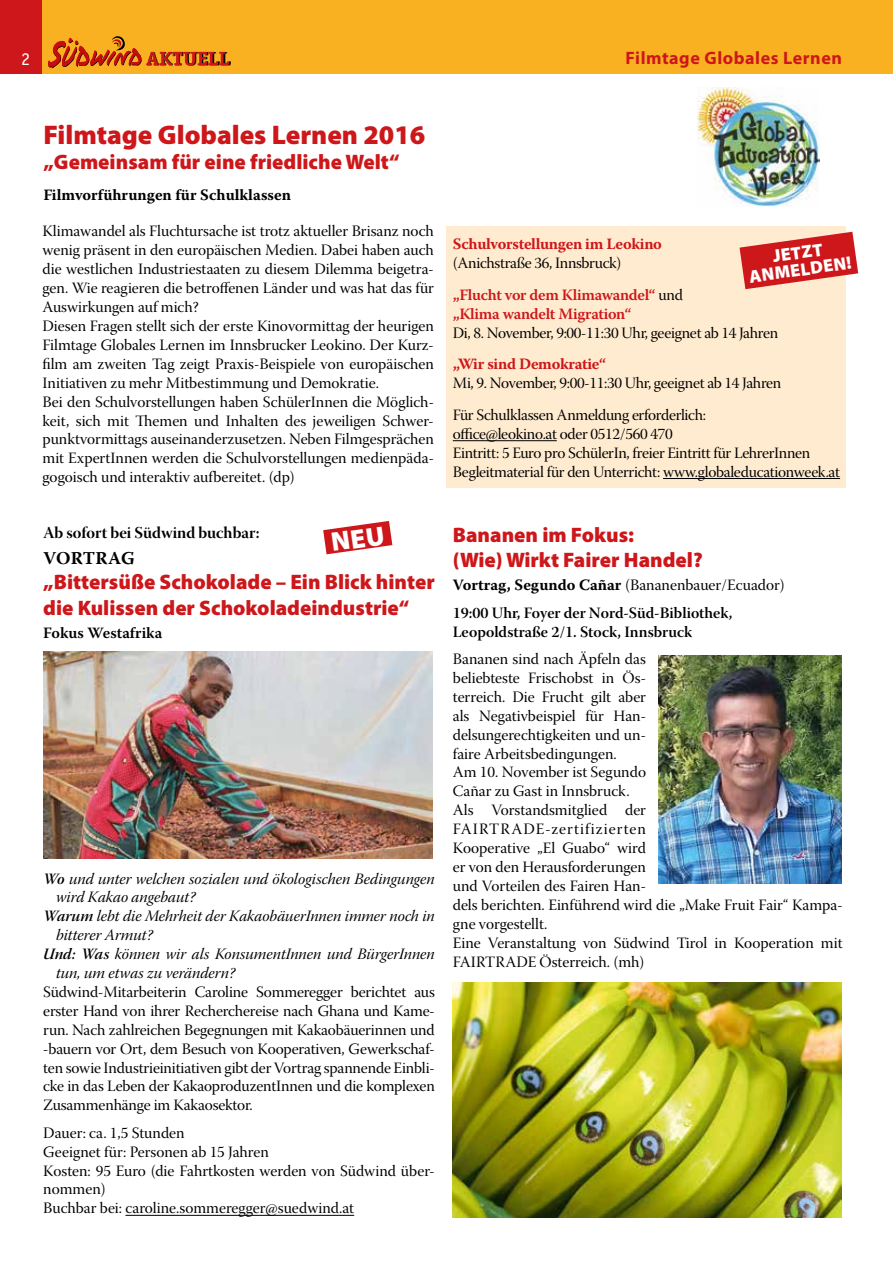
<style>
.page{position:relative;width:893px;height:1263px;background:#fff}
.page>*{position:absolute;margin:0;border:0;box-sizing:border-box;transform-origin:0 0}
.t1{font:900 27px "Myriad Pro";color:#cd171a}
.t2{font:900 21px/25.2px "Myriad Pro";color:#cd171a}
.t3{font:700 18px "Myriad Pro";letter-spacing:.03em;color:#cd171a}
.t4{font:900 18px/17px "Myriad Pro";color:#fff;text-align:center}
.t5{font:700 18px "Warnock Pro";letter-spacing:.01em;color:#000}
.t6{font:18px "Officina Serif";color:#fff}
.t7{font:16.5px "Warnock Pro Bold Disp";color:#000}
.t8{font:15.75px/18.9px "Warnock Pro Subh";color:#000}
.t9{font:15.75px/18.9px "Warnock Pro Subh";letter-spacing:-.02em;color:#000}
.t10{font:15.75px "Warnock Pro It Subh";color:#000}
.t11{font:15.75px/18.9px "Warnock Pro Semibold Subh";color:#000}
.t12{font:600 15.75px/18.9px "Warnock Pro";letter-spacing:-.02em;color:#cd171a}
.t13{font:700 15.75px "Warnock Pro";letter-spacing:-.02em;color:#cd171a}
.t14{font:700 15.75px "Warnock Pro";color:#000}
.t15{font:600 15.75px "Warnock Pro";color:#000}
.s1{font-family:"Warnock Pro Semibold It Subh"}
.s2{font-family:"Warnock Pro Subh";font-weight:400;color:#000}
.s3{font-family:"Warnock Pro";font-weight:700}
</style>
<div class="page">
<div style="left:0;top:0;width:43px;height:74px;background:#cd171a"></div>
<div style="left:43px;top:0;width:850px;height:74px;background:#f9b122"></div>
<svg style="left:48px;top:36px;width:181px;height:32px"></svg>
<div style="left:446px;top:226px;width:400px;height:262px;background:#ffecd0"></div>
<svg style="left:740px;top:232px;width:118px;height:57px"></svg>
<hr style="left:125px;top:1215px;width:229px;height:1px;background:#000">
<img style="left:44px;top:651px;width:389px;height:208px">
<img style="left:659px;top:655px;width:183px;height:228px">
<img style="left:697px;top:87px;width:122px;height:119px">
<img style="left:453px;top:982px;width:389px;height:235px">
<hr style="left:453px;top:440px;width:104px;height:1px;background:#000">
<hr style="left:663px;top:478px;width:177px;height:1px;background:#000">
<svg style="left:323px;top:521px;width:69px;height:33px"></svg>
<p class="t6" style="left:21px;top:49px;width:10px">2</p>
<p class="t3" style="left:625px;top:46px;width:218px">Filmtage Globales Lernen</p>
<h1 class="t1" style="left:43px;top:116px;width:383px">Filmtage Globales Lernen 2016</h1>
<h2 class="t2" style="left:43px;top:148px;width:358px">„Gemeinsam für eine friedliche Welt“</h2>
<p class="t14" style="left:43px;top:186px;width:249px">Filmvorführungen für Schulklassen</p>
<p class="t8" style="left:43px;top:224px;width:393px">Klimawandel als Fluchtursache ist trotz aktueller Brisanz noch wenig präsent in den europäischen Medien. Dabei haben auch die westlichen Industriestaaten zu diesem Dilemma beigetra&shy;gen. Wie reagieren die betroffenen Länder und was hat das für Auswirkungen auf mich?<br>Diesen Fragen stellt sich der erste Kinovormittag der heurigen Filmtage Globales Lernen im Innsbrucker Leokino. Der Kurz&shy;film am zweiten Tag zeigt Praxis-Beispiele von europäischen Initiativen zu mehr Mitbestimmung und Demokratie.<br>Bei den Schulvorstellungen haben SchülerInnen die Möglich&shy;keit, sich mit Themen und Inhalten des jeweiligen Schwer&shy;punktvormittags auseinanderzusetzen. Neben Filmgesprächen mit ExpertInnen werden die Schulvorstellungen medienpäda&shy;gogoisch und interaktiv aufbereitet. (dp)</p>
<p class="t7" style="left:43px;top:523px;width:218px">Ab sofort bei Südwind buchbar:</p>
<p class="t5" style="left:43px;top:547px;width:93px">VORTRAG</p>
<h2 class="t2" style="left:43px;top:569px;width:393px">„Bittersüße Schokolade – Ein Blick hinter die Kulissen der Schokoladeindustrie“</h2>
<p class="t15" style="left:43px;top:623px;width:121px">Fokus Westafrika</p>
<p class="t10" style="left:43px;top:869px;width:393px"><span class="s1">Wo</span> und unter welchen sozialen und ökologischen Bedingungen</p>
<p class="t10" style="left:56px;top:888px;width:141px">wird Kakao angebaut?</p>
<p class="t10" style="left:43px;top:907px;width:393px"><span class="s1">Warum</span> lebt die Mehrheit der KakaobäuerInnen immer noch in</p>
<p class="t10" style="left:56px;top:926px;width:98px">bitterer Armut?</p>
<p class="t10" style="left:43px;top:945px;width:393px"><span class="s1">Und: Was</span> können wir als KonsumentInnen und BürgerInnen</p>
<p class="t10" style="left:56px;top:964px;width:181px">tun, um etwas zu verändern?</p>
<p class="t8" style="left:43px;top:984px;width:393px;text-align:justify">Südwind-Mitarbeiterin Caroline Sommeregger berichtet aus erster Hand von ihrer Recherchereise nach Ghana und Kame&shy;run. Nach zahlreichen Begegnungen mit Kakaobäuerinnen und -bauern vor Ort, dem Besuch von Kooperativen, Gewerkschaf&shy;ten sowie Industrieinitiativen gibt der Vortrag spannende Einbli&shy;cke in das Leben der KakaoproduzentInnen und die komplexen Zusammenhänge im Kakaosektor.</p>
<p class="t8" style="left:43px;top:1125px;width:393px">Dauer: ca. 1,5 Stunden<br>Geeignet für: Personen ab 15 Jahren<br>Kosten: 95 Euro (die Fahrtkosten werden von Südwind über&shy;nommen)<br>Buchbar bei: caroline.sommeregger@suedwind.at</p>
<p class="t13" style="left:453px;top:235px;width:211px">Schulvorstellungen im Leokino</p>
<p class="t9" style="left:453px;top:255px;width:170px">(Anichstraße 36, Innsbruck)</p>
<p class="t12" style="left:453px;top:285px;width:232px">„Flucht vor dem Klimawandel“ <span class="s2">und </span>„Klima wandelt Migration“</p>
<p class="t9" style="left:453px;top:325px;width:327px">Di, 8. November, 9:00-11:30 Uhr, geeignet ab 14 Jahren</p>
<p class="t13" style="left:453px;top:355px;width:155px">„Wir sind Demokratie“</p>
<p class="t9" style="left:453px;top:369px;width:330px;line-height:31.7px">Mi, 9. November, 9:00-11:30 Uhr, geeignet ab 14 Jahren<br>Für Schulklassen Anmeldung erforderlich:</p>
<p class="t9" style="left:453px;top:426px;width:389px">office@leokino.at oder 0512/560 470<br>Eintritt: 5 Euro pro SchülerIn, freier Eintritt für LehrerInnen<br>Begleitmaterial für den Unterricht: www.globaleducationweek.at</p>
<p class="t4" style="left:745px;top:251px;width:105px;rotate:-8deg">JETZT<br>ANMELDEN!</p>
<h2 class="t2" style="left:453px;top:521px;width:251px">Bananen im Fokus:<br>(Wie) Wirkt Fairer Handel?</h2>
<p class="t8" style="left:453px;top:578px;width:334px"><span class="s3">Vortrag, Segundo Cañar</span> (Bananenbauer/Ecuador)</p>
<p class="t11" style="left:453px;top:603px;width:281px">19:00 Uhr, Foyer der Nord-Süd-Bibliothek,<br>Leopoldstraße 2/1. Stock, Innsbruck</p>
<p class="t8" style="left:453px;top:651px;width:391px">Bananen sind nach Äpfeln das<br>beliebteste Frischobst in Ös-<br>terreich. Die Frucht gilt aber<br>als Negativbeispiel für Han-<br>delsungerechtigkeiten und un-<br>faire Arbeitsbedingungen.<br>Am 10. November ist Segundo<br>Cañar zu Gast in Innsbruck.<br>Als Vorstandsmitglied der<br>FAIRTRADE-zertifizierten<br>Kooperative „El Guabo“ wird<br>er von den Herausforderungen<br>und Vorteilen des Fairen Han-<br>dels berichten. Einführend wird die „Make Fruit Fair“ Kampa&shy;gne vorgestellt.<br>Eine Veranstaltung von Südwind Tirol in Kooperation mit<br>FAIRTRADE Österreich. (mh)</p>
</div>
